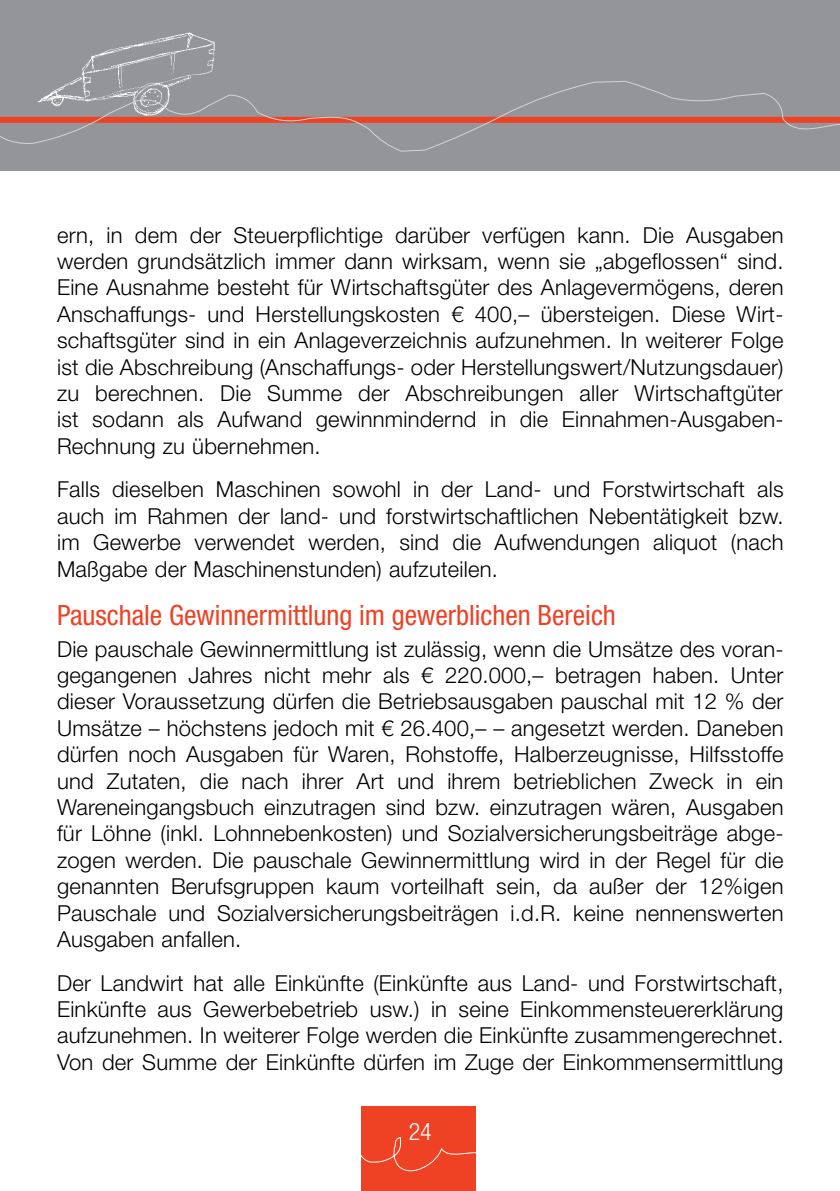
<style>
.page{position:relative;width:840px;height:1191px;background:#fff}
.page>*{position:absolute;margin:0;border:0;box-sizing:border-box;transform-origin:0 0}
.t1{font:condensed 28px "Helvetica Neue LT Std";color:#ef4123}
.t2{font:300 condensed 24px "Helvetica Neue LT Std";color:#fff}
.t3{font:300 22px/26.4px "Helvetica Neue LT Std";letter-spacing:.01em;color:#000;text-align:justify}
</style>
<div class="page">
<div style="left:361px;top:1106px;width:114px;height:85px;background:#ef4123"></div>
<div style="left:0;top:0;width:839px;height:170px;background:#939598"></div>
<img style="left:85px;top:32px;width:130px;height:33px">
<svg style="left:0;top:65px;width:839px;height:87px"></svg>
<svg style="left:361px;top:1136px;width:115px;height:43px"></svg>
<p class="t3" style="left:57px;top:221px;width:727px;text-align:left">ern, in dem der Steuerpflichtige darüber verfügen kann. Die Ausgaben werden grundsätzlich immer dann wirksam, wenn sie „abgeflossen“ sind.<br>Eine Ausnahme besteht für Wirtschaftsgüter des Anlagevermögens, deren Anschaffungs- und Herstellungskosten € 400,– übersteigen. Diese Wirt&shy;schaftsgüter sind in ein Anlageverzeichnis aufzunehmen. In weiterer Folge ist die Abschreibung (Anschaffungs- oder Herstellungswert/Nutzungsdauer) zu berechnen. Die Summe der Abschreibungen aller Wirtschaftgüter ist sodann als Aufwand gewinnmindernd in die Einnahmen-Ausgaben-Rechnung zu übernehmen.</p>
<p class="t3" style="left:57px;top:476px;width:727px">Falls dieselben Maschinen sowohl in der Land- und Forstwirtschaft als auch im Rahmen der land- und forstwirtschaftlichen Nebentätigkeit bzw. im Gewerbe verwendet werden, sind die Aufwendungen aliquot (nach Maßgabe der Maschinenstunden) aufzuteilen.</p>
<p class="t1" style="left:57px;top:598px;width:560px">Pauschale Gewinnermittlung im gewerblichen Bereich</p>
<p class="t3" style="left:57px;top:635px;width:727px">Die pauschale Gewinnermittlung ist zulässig, wenn die Umsätze des voran&shy;gegangenen Jahres nicht mehr als € 220.000,– betragen haben. Unter dieser Voraussetzung dürfen die Betriebsausgaben pauschal mit 12 % der Umsätze – höchstens jedoch mit € 26.400,– – angesetzt werden. Daneben dürfen noch Ausgaben für Waren, Rohstoffe, Halberzeugnisse, Hilfsstoffe und Zutaten, die nach ihrer Art und ihrem betrieblichen Zweck in ein Wareneingangsbuch einzutragen sind bzw. einzutragen wären, Ausgaben für Löhne (inkl. Lohnnebenkosten) und Sozialversicherungsbeiträge abge&shy;zogen werden. Die pauschale Gewinnermittlung wird in der Regel für die genannten Berufsgruppen kaum vorteilhaft sein, da außer der 12%igen Pauschale und Sozialversicherungsbeiträgen i.d.R. keine nennenswerten Ausgaben anfallen.</p>
<p class="t3" style="left:57px;top:969px;width:727px">Der Landwirt hat alle Einkünfte (Einkünfte aus Land- und Forstwirtschaft, Einkünfte aus Gewerbebetrieb usw.) in seine Einkommensteuererklärung aufzunehmen. In weiterer Folge werden die Einkünfte zusammengerechnet.<br>Von der Summe der Einkünfte dürfen im Zuge der Einkommensermittlung</p>
<p class="t2" style="left:408px;top:1117px;width:25px">24</p>
</div>
